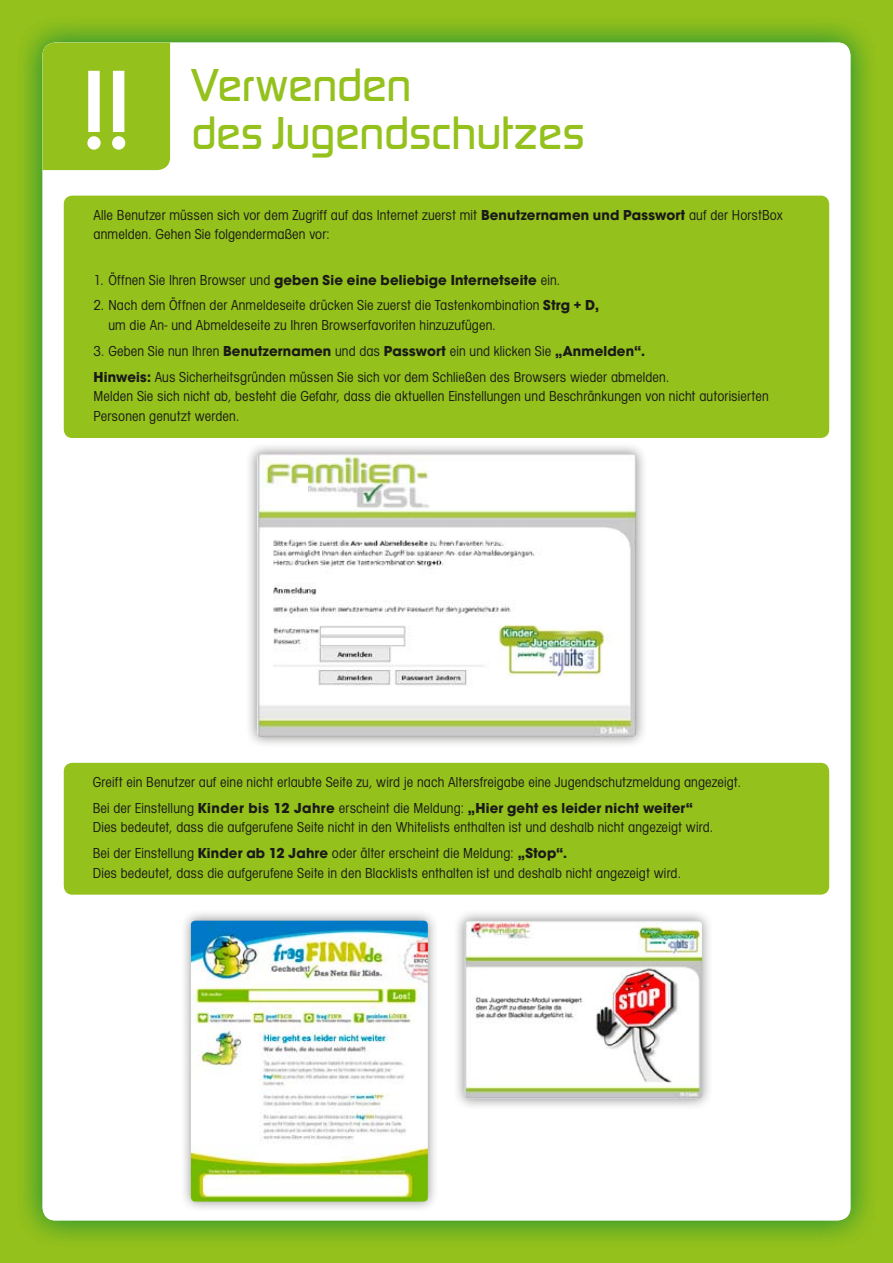
<style>
.page{position:relative;width:893px;height:1263px;background:#94c11c}
.page>*{position:absolute;margin:0;border:0;box-sizing:border-box;transform-origin:0 0}
.t1{font:500 117px "Digital Sans EF";color:#fff}
.t2{font:500 48px "Digital Sans EF";color:#94c11c}
.t3{font:condensed 15px/19.5px "Avant Gard";letter-spacing:.01em;color:#1a1a18}
.t4{font:700 15px "Avant Gard";letter-spacing:.01em;color:#1a1a18}
.s1{font-weight:700;font-stretch:normal}
.s2{font-weight:400;font-stretch:condensed}
</style>
<div class="page">
<div style="left:13px;top:13px;width:875px;height:1244px;background:#00843d;opacity:.5"></div>
<div style="left:43px;top:43px;width:807px;height:1177px;background:#fff;border-radius:13px"></div>
<div style="left:43px;top:43px;width:127px;height:127px;background:#94c11c"></div>
<div style="left:64px;top:196px;width:765px;height:242px;background:#94c11c;border-radius:9px"></div>
<div style="left:245px;top:441px;width:410px;height:314px;background:#1a1a18;opacity:.5"></div>
<img style="left:257px;top:453px;width:379px;height:284px">
<div style="left:179px;top:908px;width:268px;height:311px;background:#1a1a18;opacity:.5"></div>
<img style="left:191px;top:921px;width:237px;height:280px">
<div style="left:452px;top:908px;width:268px;height:210px;background:#1a1a18;opacity:.5"></div>
<img style="left:465px;top:921px;width:237px;height:178px">
<div style="left:64px;top:763px;width:765px;height:132px;background:#94c11c;border-radius:9px"></div>
<h1 class="t1" style="left:80px;top:40px;width:55px">!!</h1>
<h2 class="t2" style="left:191px;top:56px;width:221px">Verwenden</h2>
<h2 class="t2" style="left:191px;top:104px;width:395px">des Jugendschutzes</h2>
<p class="t3" style="left:94px;top:205px;width:691px">Alle Benutzer müssen sich vor dem Zugriff auf das Internet zuerst mit <span class="s1">Benutzernamen und Passwort</span> auf der HorstBox anmelden. Gehen Sie folgendermaßen vor:</p>
<p class="t4" style="left:94px;top:270px;width:468px"><span class="s2">1. Öffnen Sie Ihren Browser und</span> geben Sie eine beliebige Internetseite <span class="s2">ein.</span></p>
<p class="t3" style="left:108px;top:296px;width:492px;text-indent:-15px">2. Nach dem Öffnen der Anmeldeseite drücken Sie zuerst die Tastenkombination <span class="s1">Strg + D, </span>um die An- und Abmeldeseite zu Ihren Browserfavoriten hinzuzufügen.</p>
<p class="t3" style="left:94px;top:338px;width:577px;line-height:25.8px">3. Geben Sie nun Ihren <span class="s1">Benutzernamen</span> und das <span class="s1">Passwort</span> ein und klicken Sie <span class="s1">„Anmelden“.<br>Hinweis:</span> Aus Sicherheitsgründen müssen Sie sich vor dem Schließen des Browsers wieder abmelden.</p>
<p class="t3" style="left:94px;top:387px;width:677px">Melden Sie sich nicht ab, besteht die Gefahr, dass die aktuellen Einstellungen und Beschränkungen von nicht autorisierten<br>Personen genutzt werden.</p>
<p class="t3" style="left:93px;top:769px;width:650px;line-height:25.8px">Greift ein Benutzer auf eine nicht erlaubte Seite zu, wird je nach Altersfreigabe eine Jugendschutzmeldung angezeigt.<br>Bei der Einstellung <span class="s1">Kinder bis 12 Jahre</span> erscheint die Meldung: <span class="s1">„Hier geht es leider nicht weiter“</span></p>
<p class="t3" style="left:93px;top:814px;width:622px;line-height:25.8px">Dies bedeutet, dass die aufgerufene Seite nicht in den Whitelists enthalten ist und deshalb nicht angezeigt wird.<br>Bei der Einstellung <span class="s1">Kinder ab 12 Jahre</span> oder älter erscheint die Meldung: <span class="s1">„Stop“.</span></p>
<p class="t3" style="left:93px;top:863px;width:590px">Dies bedeutet, dass die aufgerufene Seite in den Blacklists enthalten ist und deshalb nicht angezeigt wird.</p>
</div>
